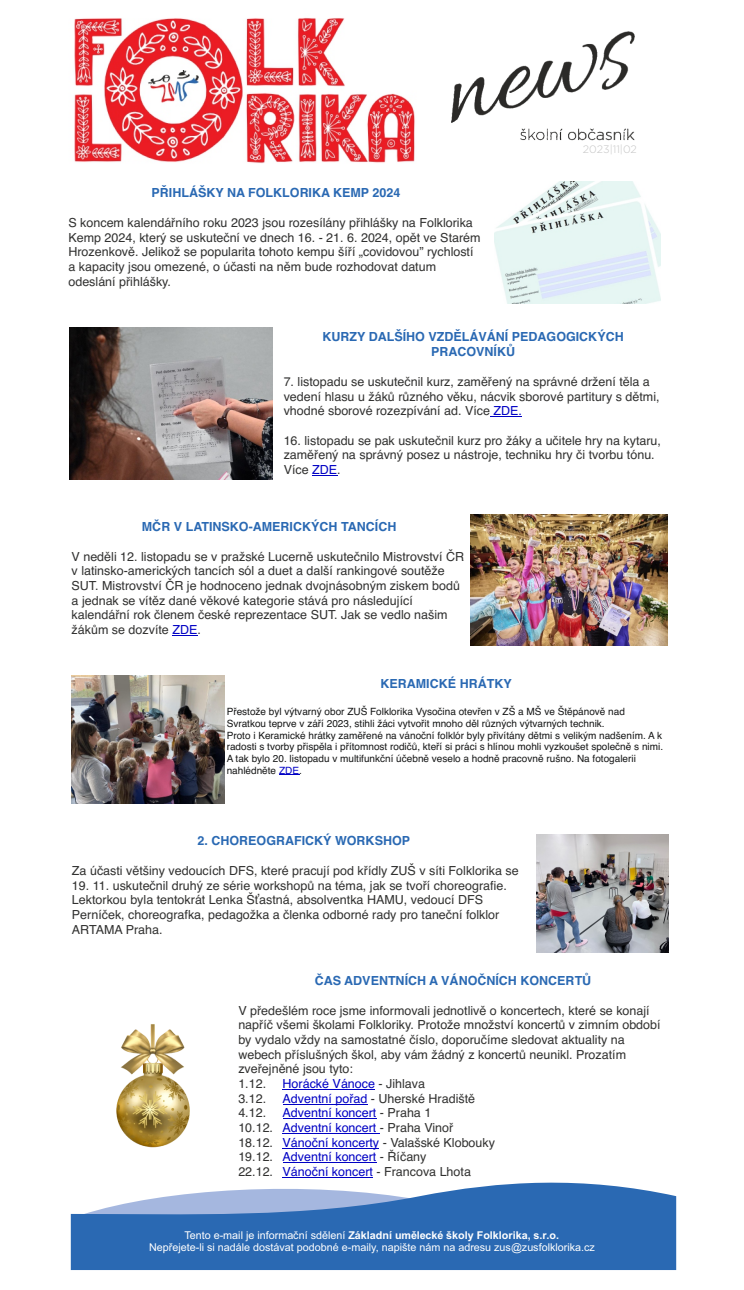
<style>
.page{position:relative;width:744px;height:1290px;background:#fff}
.page>*{position:absolute;margin:0;border:0;box-sizing:border-box;transform-origin:0 0}
.t1{font:12.5px/14.8px "Helvetica";color:#313130}
.t2{font:700 12.5px/14.9px "Helvetica";color:#2a69b3;text-align:center}
.t3{font:12.5px "Helvetica";color:#0000c4}
.t4{font:10.75px/12.8px "Arial";color:#fff;text-align:center}
.t5{font:300 10.75px "Gotham";color:#c5c5c5}
.t6{font:10px/11.8px "Helvetica";color:#151616}
.s1{color:#0000c4}
.s2{color:#313130}
.s3{font-weight:700}
</style>
<div class="page">
<svg style="left:71px;top:1177px;width:605px;height:93px;fill:#2a69b3"></svg>
<img style="left:451px;top:31px;width:184px;height:110px">
<svg style="left:172px;top:635px;width:25px;height:1px"></svg>
<img style="left:74px;top:17px;width:341px;height:147px">
<hr style="left:490px;top:416px;width:32px;height:1px;background:#0000c4">
<svg style="left:312px;top:475px;width:25px;height:1px"></svg>
<hr style="left:283px;top:1089px;width:92px;height:1px;background:#0000c4">
<hr style="left:283px;top:1104px;width:84px;height:1px;background:#0000c4">
<hr style="left:283px;top:1119px;width:93px;height:1px;background:#0000c4">
<hr style="left:283px;top:1133px;width:97px;height:1px;background:#0000c4">
<hr style="left:283px;top:1148px;width:96px;height:1px;background:#0000c4">
<hr style="left:283px;top:1163px;width:93px;height:1px;background:#0000c4">
<hr style="left:283px;top:1177px;width:90px;height:1px;background:#0000c4">
<img style="left:69px;top:327px;width:204px;height:153px">
<img style="left:471px;top:515px;width:196px;height:131px">
<img style="left:71px;top:675px;width:154px;height:129px">
<img style="left:494px;top:182px;width:166px;height:121px">
<img style="left:536px;top:835px;width:132px;height:117px">
<img style="left:116px;top:1024px;width:74px;height:124px">
<p class="t2" style="left:152px;top:186px;width:250px">PŘIHLÁŠKY NA FOLKLORIKA KEMP 2024</p>
<p class="t1" style="left:68px;top:216px;width:414px">S koncem kalendářního roku 2023 jsou rozesílány přihlášky na Folklorika Kemp 2024, který se uskuteční ve dnech 16. - 21. 6. 2024, opět ve Starém Hrozenkově. Jelikož se popularita tohoto kempu šíří „covidovou” rychlostí a kapacity jsou omezené, o účasti na něm bude rozhodovat datum odeslání přihlášky.</p>
<p class="t5" style="left:583px;top:144px;width:56px">2023|11|02</p>
<p class="t2" style="left:322px;top:330px;width:303px">KURZY DALŠÍHO VZDĚLÁVÁNÍ PEDAGOGICKÝCH<br>PRACOVNÍKŮ</p>
<p class="t1" style="left:284px;top:375px;width:377px">7. listopadu se uskutečnil kurz, zaměřený na správné držení těla a vedení hlasu u žáků různého věku, nácvik sborové partitury s dětmi, vhodné sborové rozezpívání ad. Více <span class="s1">ZDE.</span></p>
<p class="t1" style="left:284px;top:434px;width:379px">16. listopadu se pak uskutečnil kurz pro žáky a učitele hry na kytaru, zaměřený na správný posez u nástroje, techniku hry či tvorbu tónu.<br>Více <span class="s1">ZDE</span>.</p>
<p class="t2" style="left:142px;top:520px;width:256px">MČR V LATINSKO-AMERICKÝCH TANCÍCH</p>
<p class="t1" style="left:72px;top:550px;width:394px">V neděli 12. listopadu se v pražské Lucerně uskutečnilo Mistrovství ČR v latinsko-amerických tancích sól a duet a další rankingové soutěže SUT. Mistrovství ČR je hodnoceno jednak dvojnásobným ziskem bodů a jednak se vítěz dané věkové kategorie stává pro následující kalendářní rok členem české reprezentace SUT. Jak se vedlo našim žákům se dozvíte <span class="s1">ZDE</span>.</p>
<p class="t2" style="left:380px;top:677px;width:133px">KERAMICKÉ HRÁTKY</p>
<p class="t6" style="left:227px;top:706px;width:438px">Přestože byl výtvarný obor ZUŠ Folklorika Vysočina otevřen v ZŠ a MŠ ve Štěpánově nad Svratkou teprve v září 2023, stihli žáci vytvořit mnoho děl různých výtvarných technik.<br>Proto i Keramické hrátky zaměřené na vánoční folklór byly přivítány dětmi s velikým nadšením. A k radosti s tvorby přispěla i přítomnost rodičů, kteří si práci s hlínou mohli vyzkoušet společně s nimi.<br>A tak bylo 20. listopadu v multifunkční účebně veselo a hodně pracovně rušno. Na fotogalerii nahlédněte <span class="s1">ZDE</span>.</p>
<p class="t2" style="left:197px;top:834px;width:214px">2. CHOREOGRAFICKÝ WORKSHOP</p>
<p class="t1" style="left:72px;top:864px;width:448px">Za účasti většiny vedoucích DFS, které pracují pod křídly ZUŠ v síti Folklorika se</p>
<p class="t1" style="left:72px;top:879px;width:436px">19. 11. uskutečnil druhý ze série workshopů na téma, jak se tvoří choreografie.<br>Lektorkou byla tentokrát Lenka Šťastná, absolventka HAMU, vedoucí DFS Perníček, choreografka, pedagožka a členka odborné rady pro taneční folklor ARTAMA Praha.</p>
<p class="t2" style="left:315px;top:974px;width:278px">ČAS ADVENTNÍCH A VÁNOČNÍCH KONCERTŮ</p>
<p class="t1" style="left:238px;top:1004px;width:424px">V předešlém roce jsme informovali jednotlivě o koncertech, které se konají napříč všemi školami Folkloriky. Protože množství koncertů v zimním období by vydalo vždy na samostatné číslo, doporučíme sledovat aktuality na webech příslušných škol, aby vám žádný z koncertů neunikl. Prozatím zveřejněné jsou tyto:<br>1.12.</p>
<p class="t3" style="left:283px;top:1079px;width:144px">Horácké Vánoce <span class="s2">- Jihlava</span></p>
<p class="t1" style="left:238px;top:1092px;width:29px">3.12.</p>
<p class="t1" style="left:283px;top:1092px;width:194px"><span class="s1">Adventní pořad</span> - Uherské Hradiště</p>
<p class="t1" style="left:238px;top:1106px;width:29px">4.12.</p>
<p class="t1" style="left:238px;top:1106px;width:258px;text-indent:44px"><span class="s1">Adventní koncert</span> - Praha 1<br>10.12. <span class="s1">Adventní koncert</span> - Praha Vinoř<br>18.12. <span class="s1">Vánoční koncerty</span> - Valašské Klobouky 19.12. <span class="s1">Adventní koncert</span> - Říčany<br>22.12. <span class="s1">Vánoční koncert</span> - Francova Lhota</p>
<p class="t4" style="left:149px;top:1230px;width:447px">Tento e-mail je informační sdělení <span class="s3">Základní umělecké školy Folklorika, s.r.o.<br></span>Nepřejete-li si nadále dostávat podobné e-maily, napište nám na adresu zus@zusfolklorika.cz</p>
</div>
